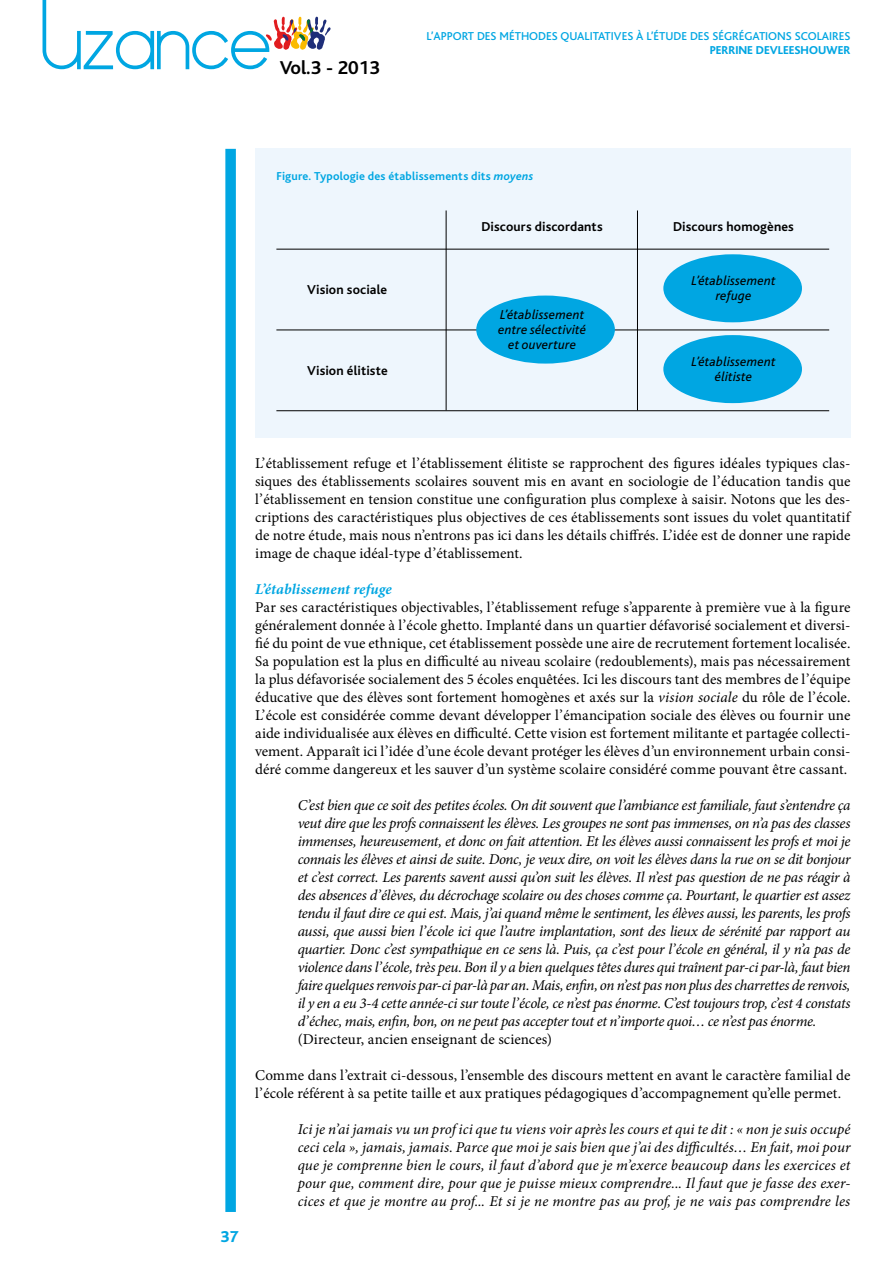
<style>
.page{position:relative;width:893px;height:1263px;background:#fff}
.page>*{position:absolute;margin:0;border:0;box-sizing:border-box;transform-origin:0 0}
.t1{font:700 19.5px "Bliss";color:#000}
.t2{font:800 16.5px "Bliss";color:#00a6e2}
.t3{font:15px/18px "Minion Pro";letter-spacing:.005em;color:#000;text-align:justify}
.t4{font:italic 15px/18px "Minion Pro";letter-spacing:-.01em;color:#000;text-align:justify}
.t5{font:italic 700 15px "Minion Pro";letter-spacing:.01em;color:#00a6e2}
.t6{font:italic 13.5px/15px "Bliss";letter-spacing:.015em;color:#000;text-align:center}
.t7{font:700 13.5px "Bliss";letter-spacing:.01em;color:#000}
.t8{font:500 12px "Bliss";color:#00a6e2}
.t9{font:700 12px "Bliss";letter-spacing:.015em;color:#00a6e2}
.t10{font:800 12px "Bliss";color:#00a6e2}
.s1{font-style:italic}
</style>
<div class="page">
<div style="left:225px;top:149px;width:11px;height:1063px;background:#00a6e2"></div>
<svg style="left:43px;top:0;width:288px;height:69px"></svg>
<div style="left:255px;top:149px;width:595px;height:289px;background:#eef6fd"></div>
<hr style="left:276px;top:249px;width:553px;height:1px;background:#000">
<hr style="left:276px;top:330px;width:553px;height:1px;background:#000">
<hr style="left:276px;top:410px;width:553px;height:1px;background:#000">
<hr style="left:446px;top:210px;width:1px;height:200px;background:#000">
<hr style="left:637px;top:210px;width:1px;height:200px;background:#000">
<div style="left:476px;top:296px;width:139px;height:68px;background:#00a6e2;border-radius:50%"></div>
<div style="left:663px;top:254px;width:139px;height:68px;background:#00a6e2;border-radius:50%"></div>
<div style="left:663px;top:335px;width:139px;height:68px;background:#00a6e2;border-radius:50%"></div>
<h1 class="t1" style="left:280px;top:58px;width:102px">Vol.3 - 2013</h1>
<p class="t8" style="left:426px;top:30px;width:425px">L’APPORT DES MÉTHODES QUALITATIVES À L’ÉTUDE DES SÉGRÉGATIONS SCOLAIRES</p>
<p class="t10" style="left:710px;top:44px;width:142px">PERRINE DEVLEESHOUWER</p>
<p class="t9" style="left:276px;top:170px;width:258px">Figure. Typologie des établissements dits <span class="s1">moyens</span></p>
<p class="t7" style="left:307px;top:283px;width:82px">Vision sociale</p>
<p class="t7" style="left:307px;top:364px;width:82px">Vision élitiste</p>
<p class="t7" style="left:481px;top:219px;width:123px">Discours discordants</p>
<p class="t7" style="left:673px;top:219px;width:122px">Discours homogènes</p>
<p class="t6" style="left:498px;top:307px;width:89px">L’établissement entre sélectivité et ouverture</p>
<p class="t6" style="left:691px;top:273px;width:86px">L’établissement refuge</p>
<p class="t6" style="left:691px;top:354px;width:86px">L’établissement élitiste</p>
<p class="t2" style="left:221px;top:1228px;width:20px">37</p>
<p class="t3" style="left:255px;top:454px;width:597px">L’établissement refuge et l’établissement élitiste se rapprochent des figures idéales typiques clas&shy;siques des établissements scolaires souvent mis en avant en sociologie de l’éducation tandis que l’établissement en tension constitue une configuration plus complexe à saisir. Notons que les des&shy;criptions des caractéristiques plus objectives de ces établissements sont issues du volet quantitatif de notre étude, mais nous n’entrons pas ici dans les détails chiffrés. L’idée est de donner une rapide image de chaque idéal-type d’établissement.</p>
<p class="t5" style="left:255px;top:579px;width:138px">L’établissement refuge</p>
<p class="t3" style="left:255px;top:598px;width:597px">Par ses caractéristiques objectivables, l’établissement refuge s’apparente à première vue à la figure généralement donnée à l’école ghetto. Implanté dans un quartier défavorisé socialement et diversi&shy;fié du point de vue ethnique, cet établissement possède une aire de recrutement fortement localisée.<br>Sa population est la plus en difficulté au niveau scolaire (redoublements), mais pas nécessairement la plus défavorisée socialement des 5 écoles enquêtées. Ici les discours tant des membres de l’équipe éducative que des élèves sont fortement homogènes et axés sur la <span class="s1">vision sociale</span> du rôle de l’école.<br>L’école est considérée comme devant développer l’émancipation sociale des élèves ou fournir une aide individualisée aux élèves en difficulté. Cette vision est fortement militante et partagée collecti&shy;vement. Apparaît ici l’idée d’une école devant protéger les élèves d’un environnement urbain consi&shy;déré comme dangereux et les sauver d’un système scolaire considéré comme pouvant être cassant.</p>
<p class="t4" style="left:298px;top:796px;width:554px">C’est bien que ce soit des petites écoles. On dit souvent que l’ambiance est familiale, faut s’entendre ça veut dire que les profs connaissent les élèves. Les groupes ne sont pas immenses, on n’a pas des classes immenses, heureusement, et donc on fait attention. Et les élèves aussi connaissent les profs et moi je connais les élèves et ainsi de suite. Donc, je veux dire, on voit les élèves dans la rue on se dit bonjour et c’est correct. Les parents savent aussi qu’on suit les élèves. Il n’est pas question de ne pas réagir à des absences d’élèves, du décrochage scolaire ou des choses comme ça. Pourtant, le quartier est assez tendu il faut dire ce qui est. Mais, j’ai quand même le sentiment, les élèves aussi, les parents, les profs aussi, que aussi bien l’école ici que l’autre implantation, sont des lieux de sérénité par rapport au quartier. Donc c’est sympathique en ce sens là. Puis, ça c’est pour l’école en général, il y n’a pas de violence dans l’école, très peu. Bon il y a bien quelques têtes dures qui traînent par-ci par-là, faut bien faire quelques renvois par-ci par-là par an. Mais, enfin, on n’est pas non plus des charrettes de renvois, il y en a eu 3-4 cette année-ci sur toute l’école, ce n’est pas énorme. C’est toujours trop, c’est 4 constats d’échec, mais, enfin, bon, on ne peut pas accepter tout et n’importe quoi… ce n’est pas énorme.</p>
<p class="t3" style="left:298px;top:1030px;width:256px">(Directeur, ancien enseignant de sciences)</p>
<p class="t3" style="left:255px;top:1066px;width:597px">Comme dans l’extrait ci-dessous, l’ensemble des discours mettent en avant le caractère familial de l’école référent à sa petite taille et aux pratiques pédagogiques d’accompagnement qu’elle permet.</p>
<p class="t4" style="left:298px;top:1120px;width:554px">Ici je n’ai jamais vu un prof ici que tu viens voir après les cours et qui te dit : « non je suis occupé ceci cela », jamais, jamais. Parce que moi je sais bien que j’ai des difficultés… En fait, moi pour que je comprenne bien le cours, il faut d’abord que je m’exerce beaucoup dans les exercices et pour que, comment dire, pour que je puisse mieux comprendre... Il faut que je fasse des exer&shy;cices et que je montre au prof... Et si je ne montre pas au prof, je ne vais pas comprendre les</p>
</div>
